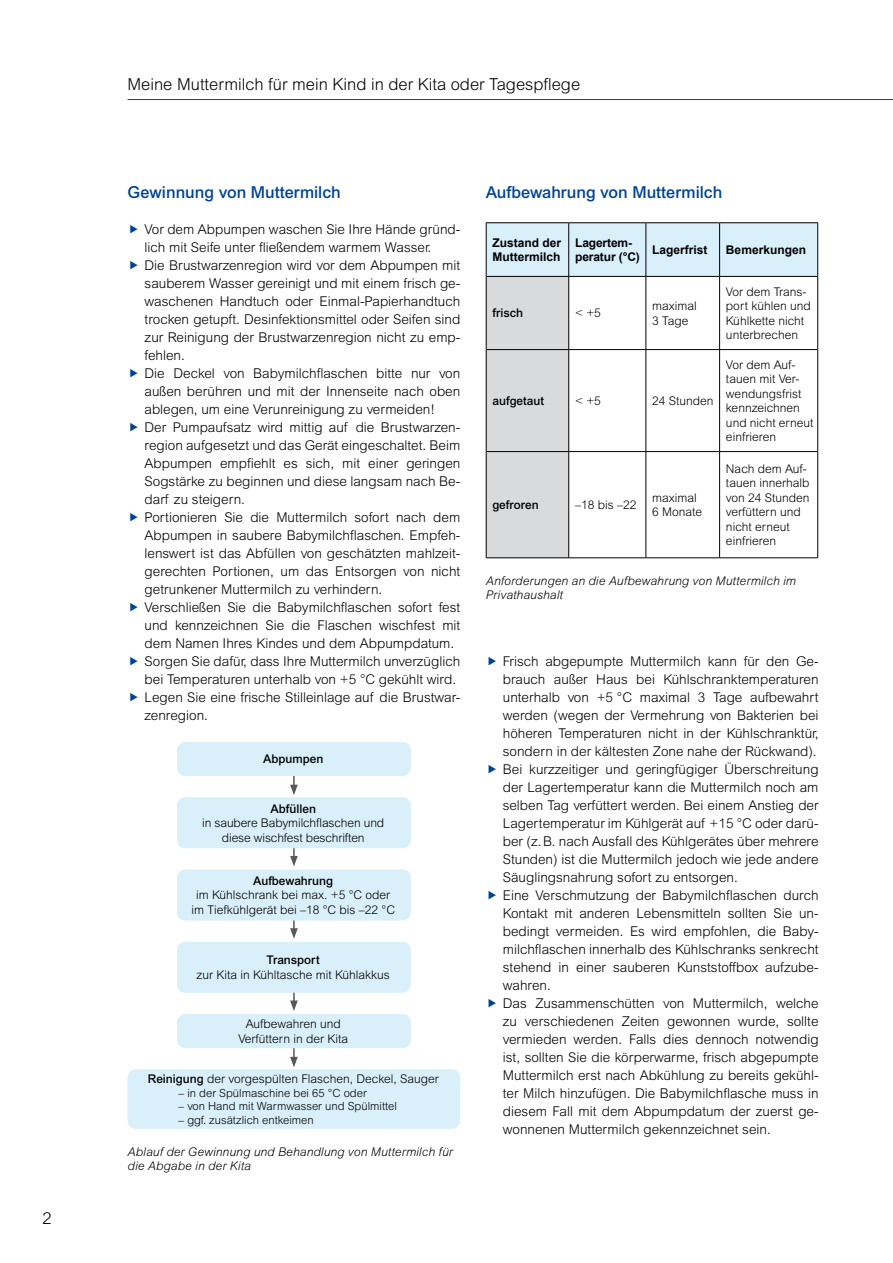
<style>
.page{position:relative;width:893px;height:1263px;background:#fff}
.page>*{position:absolute;margin:0;border:0;box-sizing:border-box;transform-origin:0 0}
.t1{font:300 16.5px "Arial MT Pro";color:#000}
.t2{font:500 16.5px "Arial MT Pro";color:#004494}
.t3{font:300 13.5px/18px "Arial MT Pro";color:#000}
.t4{font:300 12px/14.4px "Arial MT Pro";color:#000}
.t5{font:italic 300 12px/14.4px "Arial MT Pro";letter-spacing:.01em;color:#000}
.t6{font:700 12px/14.4px "Arial";color:#000}
.t7{font:500 12px "Arial MT Pro";color:#000}
.t8{font:300 11.25px "Arial MT Pro";color:#000}
.s1{font-weight:500}
</style>
<div class="page">
<hr style="left:128px;top:99px;width:765px;height:1px;background:#004494">
<svg style="left:290px;top:1048px;width:8px;height:19px"></svg>
<svg style="left:290px;top:993px;width:8px;height:18px"></svg>
<svg style="left:290px;top:920px;width:8px;height:19px"></svg>
<svg style="left:290px;top:848px;width:8px;height:18px"></svg>
<svg style="left:290px;top:776px;width:8px;height:19px"></svg>
<svg style="left:487px;top:223px;width:330px;height:334px"></svg>
<hr style="left:568px;top:223px;width:1px;height:53px;background:#000">
<hr style="left:645px;top:223px;width:1px;height:53px;background:#000">
<hr style="left:719px;top:223px;width:1px;height:53px;background:#000">
<hr style="left:568px;top:277px;width:1px;height:72px;background:#000">
<hr style="left:645px;top:277px;width:1px;height:72px;background:#000">
<hr style="left:719px;top:277px;width:1px;height:72px;background:#000">
<hr style="left:568px;top:350px;width:1px;height:101px;background:#000">
<hr style="left:645px;top:350px;width:1px;height:101px;background:#000">
<hr style="left:719px;top:350px;width:1px;height:101px;background:#000">
<hr style="left:568px;top:452px;width:1px;height:105px;background:#000">
<hr style="left:645px;top:452px;width:1px;height:105px;background:#000">
<hr style="left:719px;top:452px;width:1px;height:105px;background:#000">
<hr style="left:487px;top:276px;width:82px;height:1px;background:#000">
<hr style="left:569px;top:276px;width:77px;height:1px;background:#000">
<hr style="left:646px;top:276px;width:74px;height:1px;background:#000">
<hr style="left:720px;top:276px;width:97px;height:1px;background:#000">
<hr style="left:487px;top:349px;width:82px;height:1px;background:#000">
<hr style="left:569px;top:349px;width:77px;height:1px;background:#000">
<hr style="left:646px;top:349px;width:74px;height:1px;background:#000">
<hr style="left:720px;top:349px;width:97px;height:1px;background:#000">
<hr style="left:487px;top:451px;width:82px;height:1px;background:#000">
<hr style="left:569px;top:451px;width:77px;height:1px;background:#000">
<hr style="left:646px;top:451px;width:74px;height:1px;background:#000">
<hr style="left:720px;top:451px;width:97px;height:1px;background:#000">
<hr style="left:486px;top:222px;width:83px;height:1px;background:#000">
<hr style="left:486px;top:223px;width:1px;height:53px;background:#000">
<hr style="left:569px;top:222px;width:77px;height:1px;background:#000">
<hr style="left:646px;top:222px;width:74px;height:1px;background:#000">
<hr style="left:720px;top:222px;width:98px;height:1px;background:#000">
<hr style="left:817px;top:223px;width:1px;height:53px;background:#000">
<hr style="left:486px;top:276px;width:1px;height:74px;background:#000">
<hr style="left:817px;top:276px;width:1px;height:74px;background:#000">
<hr style="left:486px;top:350px;width:1px;height:102px;background:#000">
<hr style="left:817px;top:350px;width:1px;height:102px;background:#000">
<hr style="left:486px;top:452px;width:1px;height:105px;background:#000">
<hr style="left:817px;top:452px;width:1px;height:105px;background:#000">
<hr style="left:486px;top:557px;width:83px;height:1px;background:#000">
<hr style="left:569px;top:557px;width:77px;height:1px;background:#000">
<hr style="left:646px;top:557px;width:74px;height:1px;background:#000">
<hr style="left:720px;top:557px;width:98px;height:1px;background:#000">
<div style="left:128px;top:1069px;width:332px;height:60px;background:#d9effa;border-radius:9px"></div>
<div style="left:177px;top:942px;width:234px;height:51px;background:#d9effa;border-radius:9px"></div>
<div style="left:177px;top:869px;width:234px;height:51px;background:#d9effa;border-radius:9px"></div>
<div style="left:177px;top:797px;width:234px;height:51px;background:#d9effa;border-radius:9px"></div>
<div style="left:177px;top:742px;width:234px;height:34px;background:#d9effa;border-radius:9px"></div>
<div style="left:177px;top:1014px;width:234px;height:34px;background:#d9effa;border-radius:9px"></div>
<p class="t1" style="left:43px;top:1208px;width:11px">2</p>
<p class="t1" style="left:128px;top:74px;width:454px">Meine Muttermilch für mein Kind in der Kita oder Tagespflege</p>
<p class="t2" style="left:128px;top:183px;width:215px">Gewinnung von Muttermilch</p>
<p class="t3" style="left:145px;top:221px;width:317px">Vor dem Abpumpen waschen Sie Ihre Hände gründ&shy;lich mit Seife unter fließendem warmem Wasser.<br>Die Brustwarzenregion wird vor dem Abpumpen mit sauberem Wasser gereinigt und mit einem frisch ge&shy;waschenen Handtuch oder Einmal-Papierhandtuch trocken getupft. Desinfektionsmittel oder Seifen sind zur Reinigung der Brustwarzenregion nicht zu emp&shy;fehlen.<br>Die Deckel von Babymilchflaschen bitte nur von außen berühren und mit der Innenseite nach oben ablegen, um eine Verunreinigung zu vermeiden!<br>Der Pumpaufsatz wird mittig auf die Brustwarzen&shy;region aufgesetzt und das Gerät eingeschaltet. Beim Abpumpen empfiehlt es sich, mit einer geringen Sogstärke zu beginnen und diese langsam nach Be&shy;darf zu steigern.<br>Portionieren Sie die Muttermilch sofort nach dem Abpumpen in saubere Babymilchflaschen. Empfeh&shy;lenswert ist das Abfüllen von geschätzten mahlzeit&shy;gerechten Portionen, um das Entsorgen von nicht getrunkener Muttermilch zu verhindern.<br>Verschließen Sie die Babymilchflaschen sofort fest und kennzeichnen Sie die Flaschen wischfest mit dem Namen Ihres Kindes und dem Abpumpdatum.<br>Sorgen Sie dafür, dass Ihre Muttermilch unverzüglich bei Temperaturen unterhalb von +5 °C gekühlt wird.<br>Legen Sie eine frische Stilleinlage auf die Brustwar&shy;zenregion.</p>
<p class="t7" style="left:263px;top:752px;width:62px">Abpumpen</p>
<p class="t7" style="left:270px;top:801px;width:47px">Abfüllen</p>
<p class="t4" style="left:202px;top:816px;width:184px;text-align:center">in saubere Babymilchflaschen und diese wischfest beschriften</p>
<p class="t7" style="left:253px;top:874px;width:81px">Aufbewahrung</p>
<p class="t4" style="left:191px;top:888px;width:205px;text-align:center">im Kühlschrank bei max. +5 °C oder im Tiefkühlgerät bei –18 °C bis –22 °C</p>
<p class="t7" style="left:267px;top:953px;width:55px">Transport</p>
<p class="t4" style="left:197px;top:968px;width:195px">zur Kita in Kühltasche mit Kühlakkus</p>
<p class="t4" style="left:238px;top:1017px;width:111px;text-align:center">Aufbewahren und<br>Verfüttern in der Kita</p>
<p class="t4" style="left:148px;top:1072px;width:292px"><span class="s1">Reinigung</span> der vorgespülten Flaschen, Deckel, Sauger</p>
<p class="t8" style="left:179px;top:1086px;width:190px">– in der Spülmaschine bei 65 °C oder</p>
<p class="t8" style="left:179px;top:1099px;width:220px">– von Hand mit Warmwasser und Spülmittel</p>
<p class="t8" style="left:179px;top:1113px;width:137px">– ggf. zusätzlich entkeimen</p>
<p class="t5" style="left:128px;top:1144px;width:327px">Ablauf der Gewinnung und Behandlung von Muttermilch für die Abgabe in der Kita</p>
<p class="t2" style="left:486px;top:183px;width:238px">Aufbewahrung von Muttermilch</p>
<p class="t6" style="left:493px;top:236px;width:70px">Zustand der<br>Muttermilch</p>
<p class="t6" style="left:575px;top:236px;width:66px">Lagertem&shy;peratur (°C)</p>
<p class="t6" style="left:652px;top:243px;width:57px">Lagerfrist</p>
<p class="t6" style="left:726px;top:243px;width:82px">Bemerkungen</p>
<p class="t7" style="left:493px;top:306px;width:32px">frisch</p>
<p class="t4" style="left:575px;top:306px;width:27px">&lt; +5</p>
<p class="t4" style="left:652px;top:299px;width:46px">maximal<br>3 Tage</p>
<p class="t7" style="left:493px;top:394px;width:53px">aufgetaut</p>
<p class="t4" style="left:575px;top:394px;width:27px">&lt; +5</p>
<p class="t4" style="left:652px;top:394px;width:63px">24 Stunden</p>
<p class="t4" style="left:726px;top:285px;width:86px">Vor dem Trans&shy;port kühlen und<br>Kühlkette nicht unterbrechen</p>
<p class="t4" style="left:726px;top:358px;width:89px">Vor dem Auf&shy;tauen mit Ver&shy;wendungsfrist kennzeichnen und nicht erneut einfrieren</p>
<p class="t4" style="left:726px;top:462px;width:85px">Nach dem Auf&shy;tauen innerhalb von 24 Stunden verfüttern und nicht erneut einfrieren</p>
<p class="t5" style="left:486px;top:574px;width:312px">Anforderungen an die Aufbewahrung von Muttermilch im<br>Privathaushalt</p>
<p class="t7" style="left:493px;top:498px;width:48px">gefroren</p>
<p class="t4" style="left:575px;top:498px;width:63px">–18 bis –22</p>
<p class="t4" style="left:652px;top:491px;width:51px">maximal<br>6 Monate</p>
<p class="t3" style="left:503px;top:653px;width:317px">Frisch abgepumpte Muttermilch kann für den Ge&shy;brauch außer Haus bei Kühlschranktemperaturen unterhalb von +5 °C maximal 3 Tage aufbewahrt werden (wegen der Vermehrung von Bakterien bei höheren Temperaturen nicht in der Kühlschranktür, sondern in der kältesten Zone nahe der Rückwand).<br>Bei kurzzeitiger und geringfügiger Überschreitung der Lagertemperatur kann die Muttermilch noch am selben Tag verfüttert werden. Bei einem Anstieg der Lagertemperatur im Kühlgerät auf +15 °C oder darü&shy;ber (z.B. nach Ausfall des Kühlgerätes über mehrere Stunden) ist die Muttermilch jedoch wie jede andere Säuglingsnahrung sofort zu entsorgen.<br>Eine Verschmutzung der Babymilchflaschen durch Kontakt mit anderen Lebensmitteln sollten Sie un&shy;bedingt vermeiden. Es wird empfohlen, die Baby&shy;milchflaschen innerhalb des Kühlschranks senkrecht stehend in einer sauberen Kunststoffbox aufzube&shy;wahren.<br>Das Zusammenschütten von Muttermilch, welche zu verschiedenen Zeiten gewonnen wurde, sollte vermieden werden. Falls dies dennoch notwendig ist, sollten Sie die körperwarme, frisch abgepumpte Muttermilch erst nach Abkühlung zu bereits gekühl&shy;ter Milch hinzufügen. Die Babymilchflasche muss in diesem Fall mit dem Abpumpdatum der zuerst ge&shy;wonnenen Muttermilch gekennzeichnet sein.</p>
</div>
